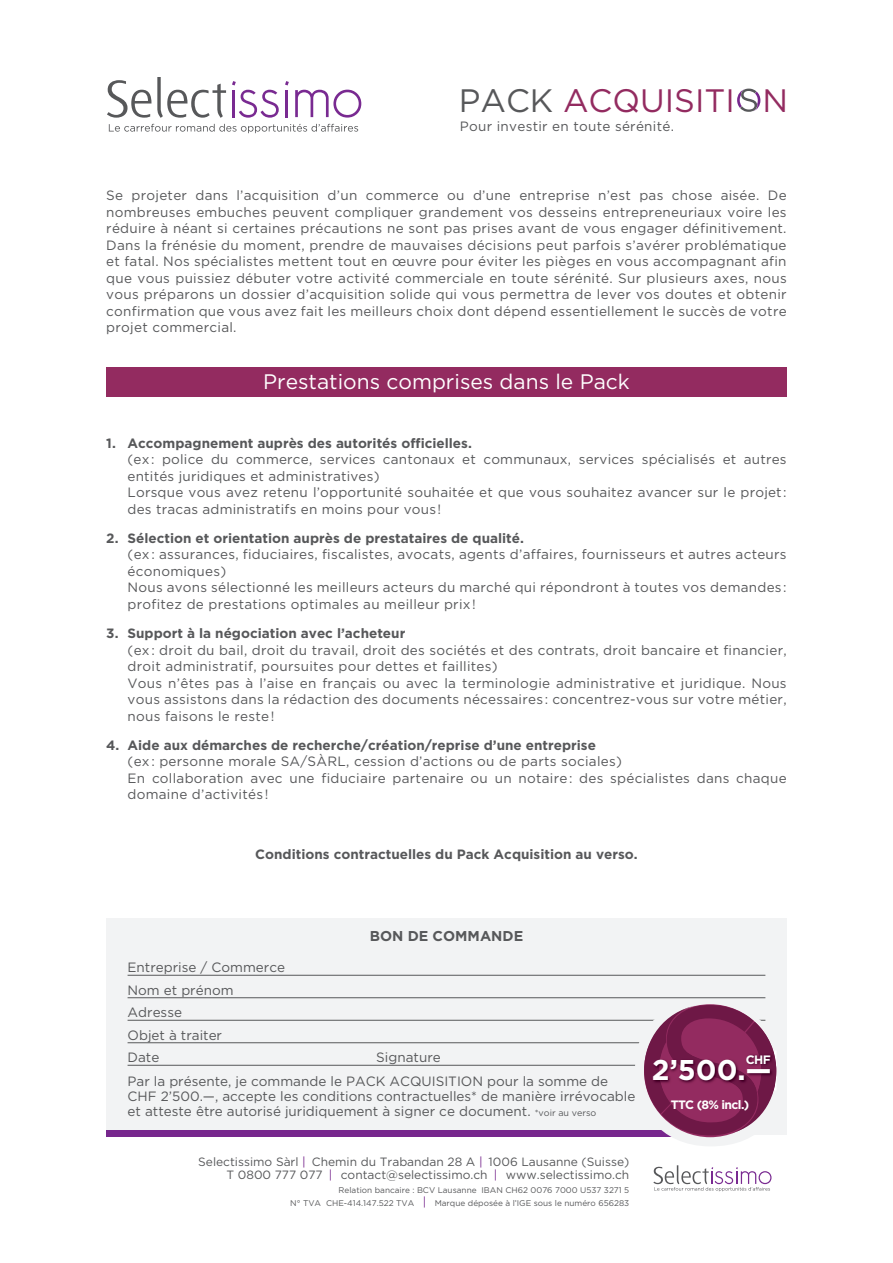
<style>
.page{position:relative;width:893px;height:1263px;background:#fff}
.page>*{position:absolute;margin:0;border:0;box-sizing:border-box;transform-origin:0 0}
.t1{font:32.4px "Gotham";color:#932b60}
.t2{font:700 28.5px "Gotham";color:#fff}
.t3{font:21px "Gotham";color:#fff}
.t4{font:700 14.25px "Gotham";color:#57585a}
.t5{font:13.5px/16.5px "Gotham";letter-spacing:.02em;color:#57585a}
.t6{font:13.5px/22.5px "Gotham";color:#57585a}
.t7{font:700 13.5px "Gotham";color:#57585a}
.t8{font:700 12.15px "Gotham";letter-spacing:-.05em;color:#fff}
.t9{font:12px/13.5px "Gotham";color:#57585a;text-align:right}
.t10{font:8.25px/13.5px "Gotham";color:#57585a;text-align:right}
.s1{color:#57585a}
.s2{font-size:9px}
.s3{color:#77278d}
.s4{font-size:12px;color:#77278d}
</style>
<div class="page">
<div style="left:106px;top:918px;width:681px;height:217px;background:#f2f3f4"></div>
<div style="left:106px;top:1130px;width:584px;height:6px;background:#77278d"></div>
<hr style="left:128px;top:975px;width:637px;height:1px;background:#57585a">
<hr style="left:128px;top:997px;width:637px;height:1px;background:#57585a">
<hr style="left:128px;top:1020px;width:637px;height:1px;background:#57585a">
<hr style="left:128px;top:1042px;width:637px;height:1px;background:#57585a">
<hr style="left:128px;top:1065px;width:637px;height:1px;background:#57585a">
<div style="left:106px;top:367px;width:681px;height:29px;background:#932b60"></div>
<svg style="left:635px;top:1004px;width:142px;height:142px"></svg>
<img style="left:663px;top:1050px;width:5px;height:40px">
<img style="left:668px;top:1050px;width:108px;height:40px">
<img style="left:649px;top:1050px;width:14px;height:40px">
<svg style="left:653px;top:1165px;width:118px;height:26px"></svg>
<svg style="left:737px;top:89px;width:23px;height:23px"></svg>
<svg style="left:285px;top:81px;width:4px;height:4px"></svg>
<svg style="left:232px;top:81px;width:47px;height:37px"></svg>
<hr style="left:285px;top:90px;width:3px;height:27px;background:#792a91">
<svg style="left:295px;top:90px;width:66px;height:28px"></svg>
<svg style="left:107px;top:80px;width:44px;height:38px"></svg>
<svg style="left:157px;top:77px;width:69px;height:41px"></svg>
<svg style="left:109px;top:124px;width:249px;height:9px"></svg>
<h1 class="t1" style="left:459px;top:82px;width:331px"><span class="s1">PACK</span> ACQUISITI N</h1>
<p class="t5" style="left:460px;top:118px;width:216px">Pour investir en toute sérénité.</p>
<p class="t5" style="left:106px;top:187px;width:682px;text-align:justify">Se projeter dans l’acquisition d’un commerce ou d’une entreprise n’est pas chose aisée. De nombreuses embuches peuvent compliquer grandement vos desseins entrepreneuriaux voire les réduire à néant si certaines précautions ne sont pas prises avant de vous engager définitivement.<br>Dans la frénésie du moment, prendre de mauvaises décisions peut parfois s’avérer problématique et fatal. Nos spécialistes mettent tout en œuvre pour éviter les pièges en vous accompagnant afin que vous puissiez débuter votre activité commerciale en toute sérénité. Sur plusieurs axes, nous vous préparons un dossier d’acquisition solide qui vous permettra de lever vos doutes et obtenir confirmation que vous avez fait les meilleurs choix dont dépend essentiellement le succès de votre projet commercial.</p>
<h3 class="t3" style="left:263px;top:370px;width:368px">Prestations comprises dans le Pack</h3>
<p class="t7" style="left:106px;top:435px;width:367px">1. Accompagnement auprès des autorités officielles.</p>
<p class="t5" style="left:128px;top:451px;width:661px">(ex: police du commerce, services cantonaux et communaux, services spécialisés et autres entités juridiques et administratives)<br>Lorsque vous avez retenu l’opportunité souhaitée et que vous souhaitez avancer sur le projet: des tracas administratifs en moins pour vous!</p>
<p class="t7" style="left:106px;top:530px;width:419px">2. Sélection et orientation auprès de prestataires de qualité.</p>
<p class="t5" style="left:128px;top:546px;width:661px">(ex: assurances, fiduciaires, fiscalistes, avocats, agents d’affaires, fournisseurs et autres acteurs économiques)<br>Nous avons sélectionné les meilleurs acteurs du marché qui répondront à toutes vos demandes: profitez de prestations optimales au meilleur prix!</p>
<p class="t7" style="left:106px;top:625px;width:300px">3. Support à la négociation avec l’acheteur</p>
<p class="t5" style="left:128px;top:641px;width:661px">(ex: droit du bail, droit du travail, droit des sociétés et des contrats, droit bancaire et financier, droit administratif, poursuites pour dettes et faillites)<br>Vous n’êtes pas à l’aise en français ou avec la terminologie administrative et juridique. Nous vous assistons dans la rédaction des documents nécessaires: concentrez-vous sur votre métier, nous faisons le reste!</p>
<p class="t7" style="left:106px;top:737px;width:491px">4. Aide aux démarches de recherche/création/reprise d’une entreprise</p>
<p class="t5" style="left:128px;top:753px;width:661px">(ex: personne morale SA/SàRL, cession d’actions ou de parts sociales)<br>En collaboration avec une fiduciaire partenaire ou un notaire: des spécialistes dans chaque domaine d’activités!</p>
<p class="t7" style="left:255px;top:846px;width:384px">Conditions contractuelles du Pack Acquisition au verso.</p>
<p class="t4" style="left:370px;top:928px;width:155px">BON DE COMMANDE</p>
<p class="t6" style="left:128px;top:956px;width:159px">Entreprise / Commerce<br>Nom et prénom<br>Adresse<br>Objet à traiter<br>Date</p>
<p class="t6" style="left:128px;top:1045px;width:482px;line-height:23.5px;text-indent:249px">Signature<br>Par la présente, je commande le PACK ACQUISITION pour la somme de</p>
<p class="t6" style="left:128px;top:1088px;width:509px;line-height:15px">CHF 2’500.—, accepte les conditions contractuelles* de manière irrévocable et atteste être autorisé juridiquement à signer ce document. <span class="s2">*voir au verso</span></p>
<p class="t9" style="left:198px;top:1154px;width:433px">Selectissimo Sàrl <span class="s3">|</span> Chemin du Trabandan 28 A <span class="s3">|</span> 1006 Lausanne (Suisse)<br>T 0800 777 077 <span class="s3">|</span> contact@selectissimo.ch <span class="s3">|</span> www.selectissimo.ch</p>
<p class="t10" style="left:290px;top:1183px;width:341px">Relation bancaire : BCV Lausanne IBAN CH62 0076 7000 U537 3271 5<br>N° TVA CHE-414.147.522 TVA <span class="s4">|</span> Marque déposée à l’IGE sous le numéro 656283</p>
<p class="t8" style="left:746px;top:1052px;width:27px">CHF</p>
<p class="t8" style="left:671px;top:1097px;width:80px">TTC (8% incl.)</p>
<h2 class="t2" style="left:652px;top:1054px;width:121px">2’500.—</h2>
</div>
